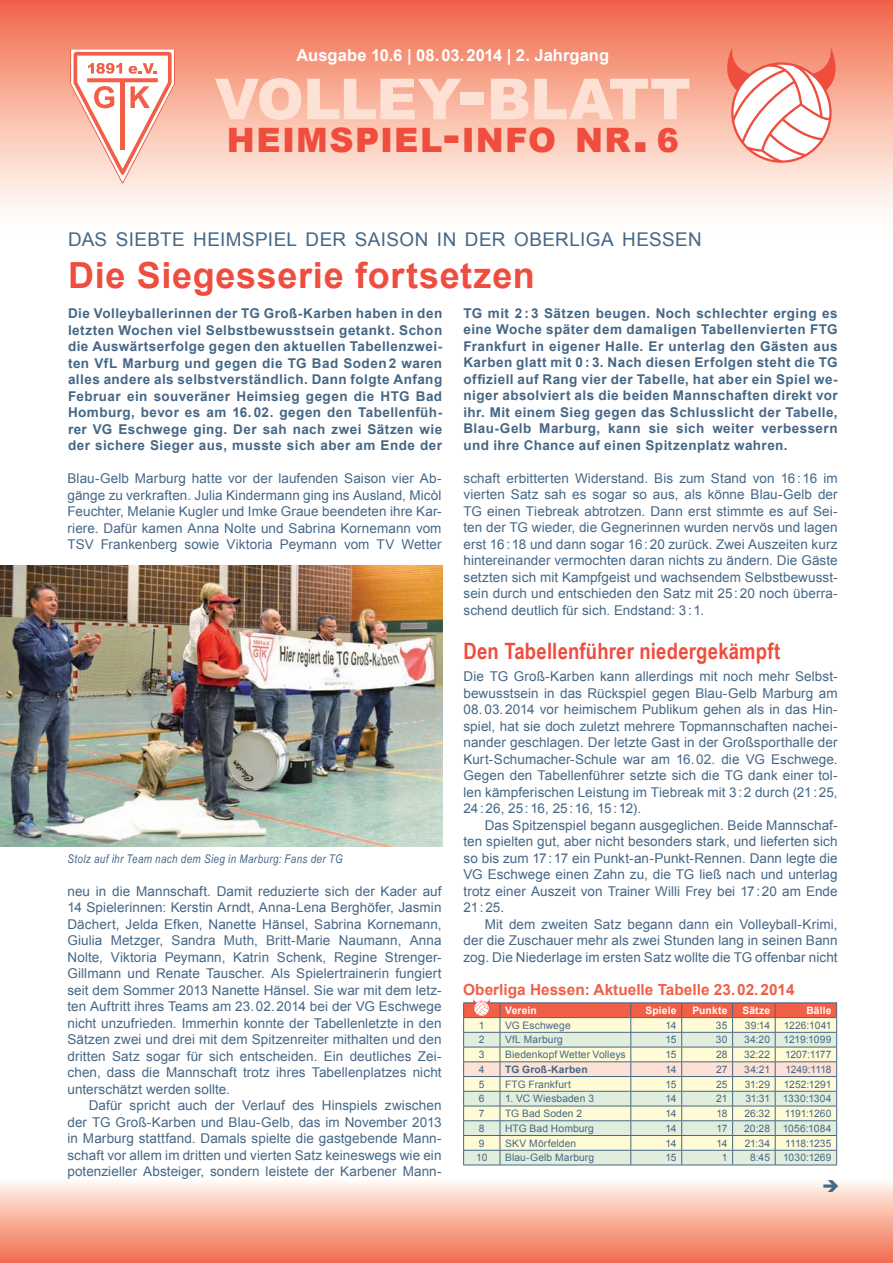
<style>
.page{position:relative;width:893px;height:1263px;background:#fff}
.page>*{position:absolute;margin:0;border:0;box-sizing:border-box;transform-origin:0 0}
.t1{font:900 56.7px "Arial";letter-spacing:-.01em;color:#fde1d5}
.t2{font:700 36px "Arial";letter-spacing:.02em;color:#ef4d3d}
.t3{font:900 33.6px "Arial";letter-spacing:.04em;color:#ef4d3d}
.t4{font:700 22.5px "Arial Narrow";letter-spacing:.01em;color:#ef4d3d}
.t5{font:18.9px "Arial";letter-spacing:.025em;color:#456786}
.t6{font:700 16.5px "Arial";letter-spacing:.005em;color:#fff}
.t7{font:700 15.45px "Arial";color:#f15f46}
.t8{font:13.5px/16.5px "Arial";letter-spacing:.005em;color:#456786;text-align:justify}
.t9{font:700 13.5px/16.5px "Arial";letter-spacing:.035em;color:#456786;text-align:justify}
.t10{font:italic 12px "Arial Narrow";letter-spacing:.03em;color:#456786}
.t11{font:10.2px "Arial";letter-spacing:.01em;color:#456786}
.t12{font:700 10.2px "Arial";letter-spacing:.015em;color:#fff}
.t13{font:10.2px "Arial";letter-spacing:-.015em;color:#456786}
.t14{font:10.2px "Arial";letter-spacing:-.03em;color:#456786}
.t15{font:700 10.2px "Arial";letter-spacing:.02em;color:#456786}
.t16{font:10.2px "Arial";letter-spacing:-.02em;color:#456786}
.s1{font-size:81px}
.s2{font-size:48px}
.s3{font-size:33px}
</style>
<div class="page">
<div style="left:0;top:1178px;width:893px;height:85px;background:linear-gradient(to bottom,#fffbf3,#f26a4b)"></div>
<div style="left:0;top:0;width:893px;height:239px;background:linear-gradient(to bottom,#f26b4c,#fff)"></div>
<svg style="left:727px;top:48px;width:109px;height:115px"></svg>
<svg style="left:70px;top:48px;width:105px;height:135px"></svg>
<img style="left:0;top:566px;width:442px;height:280px">
<hr style="left:463px;top:1165px;width:37px;height:1px;background:#456786">
<hr style="left:500px;top:1165px;width:131px;height:1px;background:#456786">
<hr style="left:631px;top:1165px;width:51px;height:1px;background:#456786">
<hr style="left:682px;top:1165px;width:51px;height:1px;background:#456786">
<hr style="left:733px;top:1165px;width:42px;height:1px;background:#456786">
<hr style="left:775px;top:1165px;width:62px;height:1px;background:#456786">
<svg style="left:463px;top:998px;width:374px;height:167px;background:#e4dbc7"></svg>
<svg style="left:824px;top:1180px;width:14px;height:12px"></svg>
<p class="t6" style="left:297px;top:44px;width:314px">Ausgabe 10.6 | 08.03.2014 | 2. Jahrgang</p>
<h1 class="t1" style="left:215px;top:58px;width:478px">VOLLEY<span class="s1">-</span>BLATT</h1>
<h3 class="t3" style="left:227px;top:115px;width:453px">HEIMSPIEL<span class="s2">-</span>INFO NR<span class="s2">.</span> <span class="s3">6</span></h3>
<h3 class="t5" style="left:68px;top:227px;width:635px">DAS SIEBTE HEIMSPIEL DER SAISON IN DER OBERLIGA HESSEN</h3>
<h2 class="t2" style="left:68px;top:251px;width:468px">Die Siegesserie fortsetzen</h2>
<p class="t9" style="left:68px;top:305px;width:376px">Die Volleyballerinnen der TG Groß-Karben haben in den letzten Wochen viel Selbstbewusstsein getankt. Schon die Auswärtserfolge gegen den aktuellen Tabellenzwei&shy;ten VfL Marburg und gegen die TG Bad Soden 2 waren alles andere als selbstverständlich. Dann folgte Anfang Februar ein souveräner Heimsieg gegen die HTG Bad Homburg, bevor es am 16. 02. gegen den Tabellenfüh&shy;rer VG Eschwege ging. Der sah nach zwei Sätzen wie der sichere Sieger aus, musste sich aber am Ende der</p>
<p class="t8" style="left:67px;top:470px;width:376px">Blau-Gelb Marburg hatte vor der laufenden Saison vier Ab&shy;gänge zu verkraften. Julia Kindermann ging ins Ausland, Micòl Feuchter, Melanie Kugler und Imke Graue beendeten ihre Kar&shy;riere. Dafür kamen Anna Nolte und Sabrina Kornemann vom TSV Frankenberg sowie Viktoria Peymann vom TV Wetter</p>
<p class="t10" style="left:67px;top:850px;width:277px">Stolz auf ihr Team nach dem Sieg in Marburg: Fans der TG</p>
<p class="t8" style="left:67px;top:883px;width:376px">neu in die Mannschaft. Damit reduzierte sich der Kader auf 14 Spielerinnen: Kerstin Arndt, Anna-Lena Berghöfer, Jasmin Dächert, Jelda Efken, Nanette Hänsel, Sabrina Kornemann, Giulia Metzger, Sandra Muth, Britt-Marie Naumann, Anna Nolte, Viktoria Peymann, Katrin Schenk, Regine Strenger-Gillmann und Renate Tauscher. Als Spielertrainerin fungiert seit dem Sommer 2013 Nanette Hänsel. Sie war mit dem letz&shy;ten Auftritt ihres Teams am 23.02.2014 bei der VG Eschwege nicht unzufrieden. Immerhin konnte der Tabellenletzte in den Sätzen zwei und drei mit dem Spitzenreiter mithalten und den dritten Satz sogar für sich entscheiden. Ein deutliches Zei&shy;chen, dass die Mannschaft trotz ihres Tabellenplatzes nicht unterschätzt werden sollte.</p>
<p class="t8" style="left:67px;top:1097px;width:376px;text-indent:21px">Dafür spricht auch der Verlauf des Hinspiels zwischen der TG Groß-Karben und Blau-Gelb, das im November 2013 in Marburg stattfand. Damals spielte die gastgebende Mann&shy;schaft vor allem im dritten und vierten Satz keineswegs wie ein potenzieller Absteiger, sondern leistete der Karbener Mann-</p>
<p class="t9" style="left:463px;top:305px;width:376px">TG mit 2 : 3 Sätzen beugen. Noch schlechter erging es eine Woche später dem damaligen Tabellenvierten FTG Frankfurt in eigener Halle. Er unterlag den Gästen aus Karben glatt mit 0 : 3. Nach diesen Erfolgen steht die TG offiziell auf Rang vier der Tabelle, hat aber ein Spiel we&shy;niger absolviert als die beiden Mannschaften direkt vor ihr. Mit einem Sieg gegen das Schlusslicht der Tabelle, Blau-Gelb Marburg, kann sie sich weiter verbessern und ihre Chance auf einen Spitzenplatz wahren.</p>
<p class="t8" style="left:463px;top:470px;width:376px">schaft erbitterten Widerstand. Bis zum Stand von 16:16 im vierten Satz sah es sogar so aus, als könne Blau-Gelb der TG einen Tiebreak abtrotzen. Dann erst stimmte es auf Sei&shy;ten der TG wieder, die Gegnerinnen wurden nervös und lagen erst 16:18 und dann sogar 16:20 zurück. Zwei Auszeiten kurz hintereinander vermochten daran nichts zu ändern. Die Gäste setzten sich mit Kampfgeist und wachsendem Selbstbewusst&shy;sein durch und entschieden den Satz mit 25:20 noch überra&shy;schend deutlich für sich. Endstand: 3:1.</p>
<h3 class="t4" style="left:463px;top:634px;width:318px">Den Tabellenführer niedergekämpft</h3>
<p class="t8" style="left:463px;top:668px;width:376px">Die TG Groß-Karben kann allerdings mit noch mehr Selbst&shy;bewusstsein in das Rückspiel gegen Blau-Gelb Marburg am 08.03.2014 vor heimischem Publikum gehen als in das Hin&shy;spiel, hat sie doch zuletzt mehrere Topmannschaften nachei&shy;nander geschlagen. Der letzte Gast in der Großsporthalle der Kurt-Schumacher-Schule war am 16.02. die VG Eschwege.<br>Gegen den Tabellenführer setzte sich die TG dank einer tol&shy;len kämpferischen Leistung im Tiebreak mit 3:2 durch (21:25, 24:26, 25:16, 25:16, 15:12).</p>
<p class="t8" style="left:463px;top:817px;width:376px;text-indent:21px">Das Spitzenspiel begann ausgeglichen. Beide Mannschaf&shy;ten spielten gut, aber nicht besonders stark, und lieferten sich so bis zum 17:17 ein Punkt-an-Punkt-Rennen. Dann legte die VG Eschwege einen Zahn zu, die TG ließ nach und unterlag trotz einer Auszeit von Trainer Willi Frey bei 17:20 am Ende 21:25.</p>
<p class="t8" style="left:463px;top:916px;width:376px;text-indent:21px">Mit dem zweiten Satz begann dann ein Volleyball-Krimi, der die Zuschauer mehr als zwei Stunden lang in seinen Bann zog. Die Niederlage im ersten Satz wollte die TG offenbar nicht</p>
<p class="t7" style="left:463px;top:979px;width:333px">Oberliga Hessen: Aktuelle Tabelle 23.02.2014</p>
<p class="t12" style="left:505px;top:1003px;width:33px">Verein</p>
<p class="t12" style="left:645px;top:1003px;width:33px">Spiele</p>
<p class="t12" style="left:692px;top:1003px;width:37px">Punkte</p>
<p class="t12" style="left:742px;top:1003px;width:29px">Sätze</p>
<p class="t12" style="left:806px;top:1003px;width:27px">Bälle</p>
<p class="t11" style="left:479px;top:1018px;width:7px">1</p>
<p class="t11" style="left:505px;top:1018px;width:67px">VG Eschwege</p>
<p class="t11" style="left:665px;top:1018px;width:13px">14</p>
<p class="t11" style="left:716px;top:1018px;width:13px">35</p>
<p class="t11" style="left:745px;top:1018px;width:27px">39:14</p>
<p class="t11" style="left:784px;top:1018px;width:49px">1226:1041</p>
<p class="t11" style="left:479px;top:1033px;width:7px">2</p>
<p class="t11" style="left:505px;top:1033px;width:59px">VfL Marburg</p>
<p class="t11" style="left:665px;top:1033px;width:13px">15</p>
<p class="t11" style="left:716px;top:1033px;width:13px">30</p>
<p class="t11" style="left:744px;top:1033px;width:28px">34:20</p>
<p class="t13" style="left:784px;top:1033px;width:49px">1219:1099</p>
<p class="t11" style="left:479px;top:1048px;width:7px">3</p>
<p class="t11" style="left:505px;top:1048px;width:122px">Biedenkopf Wetter Volleys</p>
<p class="t11" style="left:665px;top:1048px;width:13px">15</p>
<p class="t11" style="left:716px;top:1048px;width:13px">28</p>
<p class="t11" style="left:744px;top:1048px;width:27px">32:22</p>
<p class="t16" style="left:785px;top:1048px;width:48px">1207:1177</p>
<p class="t11" style="left:479px;top:1063px;width:7px">4</p>
<p class="t15" style="left:505px;top:1062px;width:84px">TG Groß-Karben</p>
<p class="t11" style="left:665px;top:1063px;width:13px">14</p>
<p class="t11" style="left:716px;top:1063px;width:13px">27</p>
<p class="t11" style="left:744px;top:1063px;width:27px">34:21</p>
<p class="t14" style="left:785px;top:1063px;width:48px">1249:1118</p>
<p class="t11" style="left:479px;top:1077px;width:7px">5</p>
<p class="t11" style="left:505px;top:1077px;width:67px">FTG Frankfurt</p>
<p class="t11" style="left:665px;top:1077px;width:13px">15</p>
<p class="t11" style="left:716px;top:1077px;width:13px">25</p>
<p class="t11" style="left:745px;top:1077px;width:27px">31:29</p>
<p class="t11" style="left:784px;top:1077px;width:49px">1252:1291</p>
<p class="t11" style="left:479px;top:1092px;width:7px">6</p>
<p class="t11" style="left:505px;top:1092px;width:90px">1. VC Wiesbaden 3</p>
<p class="t11" style="left:665px;top:1092px;width:13px">14</p>
<p class="t11" style="left:716px;top:1092px;width:13px">21</p>
<p class="t11" style="left:745px;top:1092px;width:26px">31:31</p>
<p class="t11" style="left:783px;top:1092px;width:50px">1330:1304</p>
<p class="t11" style="left:479px;top:1107px;width:7px">7</p>
<p class="t11" style="left:505px;top:1107px;width:79px">TG Bad Soden 2</p>
<p class="t11" style="left:665px;top:1107px;width:13px">14</p>
<p class="t11" style="left:716px;top:1107px;width:13px">18</p>
<p class="t11" style="left:744px;top:1107px;width:27px">26:32</p>
<p class="t13" style="left:785px;top:1107px;width:48px">1191:1260</p>
<p class="t11" style="left:479px;top:1121px;width:7px">8</p>
<p class="t11" style="left:505px;top:1121px;width:90px">HTG Bad Homburg</p>
<p class="t11" style="left:665px;top:1121px;width:13px">14</p>
<p class="t11" style="left:717px;top:1121px;width:12px">17</p>
<p class="t11" style="left:744px;top:1121px;width:89px">20:28 1056:1084</p>
<p class="t11" style="left:479px;top:1136px;width:7px">9</p>
<p class="t11" style="left:505px;top:1136px;width:73px">SKV Mörfelden</p>
<p class="t11" style="left:665px;top:1136px;width:13px">14</p>
<p class="t11" style="left:716px;top:1136px;width:13px">14</p>
<p class="t11" style="left:745px;top:1136px;width:27px">21:34</p>
<p class="t14" style="left:785px;top:1136px;width:48px">1118:1235</p>
<p class="t11" style="left:476px;top:1151px;width:13px">10</p>
<p class="t11" style="left:505px;top:1151px;width:91px">Blau-Gelb Marburg</p>
<p class="t11" style="left:665px;top:1151px;width:13px">15</p>
<p class="t11" style="left:722px;top:1151px;width:7px">1</p>
<p class="t11" style="left:750px;top:1151px;width:22px">8:45</p>
<p class="t11" style="left:783px;top:1151px;width:50px">1030:1269</p>
</div>
